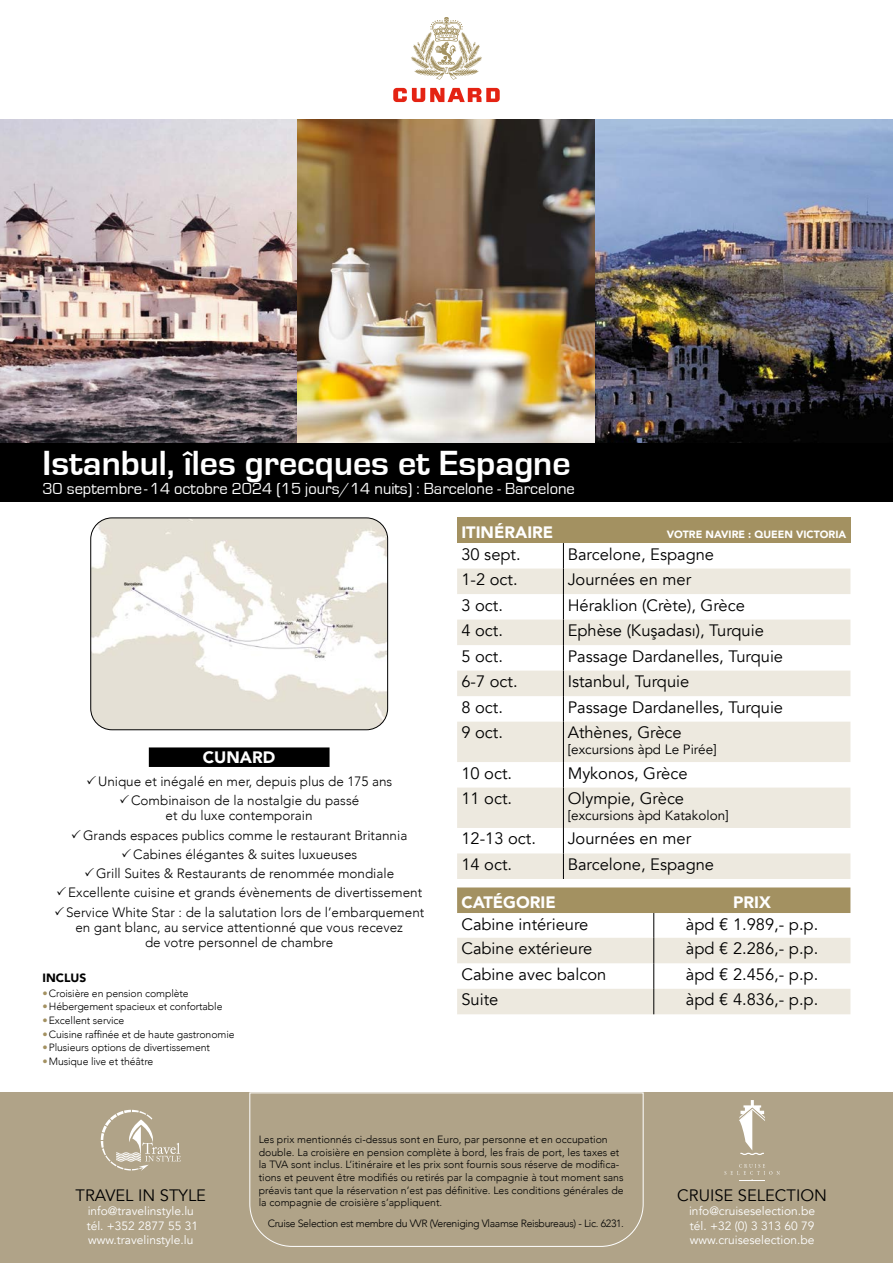
<style>
.page{position:relative;width:893px;height:1263px;background:#fff}
.page>*{position:absolute;margin:0;border:0;box-sizing:border-box;transform-origin:0 0}
.t1{font:700 36px "Eurostile";color:#fff}
.t2{font:16.5px "Avenir";color:#000}
.t3{font:16.5px "Eurostile";color:#fff}
.t4{font:900 16.5px "Avenir";color:#fff}
.t5{font:300 13.5px/19.2px "Avenir";color:#000;text-align:center}
.t6{font:13.5px "Avenir";color:#000}
.t7{font:12px/14.4px "Avenir";color:#fff;text-align:justify}
.t8{font:900 12px "Avenir";color:#000}
.t9{font:300 10.5px/12.6px "Avenir";color:#000}
.t10{font:300 10.5px "Avenir";letter-spacing:-.03em;color:#000}
.t11{font:900 10.5px "Avenir";color:#fff}
.s1{color:#a39161}
</style>
<div class="page">
<div style="left:0;top:1093px;width:893px;height:170px;background:#b0a388"></div>
<svg style="left:724px;top:1164px;width:56px;height:17px"></svg>
<svg style="left:739px;top:1100px;width:26px;height:55px"></svg>
<svg style="left:101px;top:1110px;width:80px;height:61px"></svg>
<svg style="left:249px;top:1092px;width:395px;height:155px"></svg>
<img style="left:0;top:119px;width:298px;height:323px">
<div style="left:0;top:443px;width:893px;height:59px;background:#000"></div>
<img style="left:298px;top:119px;width:297px;height:323px">
<img style="left:595px;top:119px;width:298px;height:323px">
<svg style="left:411px;top:17px;width:71px;height:63px"></svg>
<svg style="left:393px;top:88px;width:107px;height:14px"></svg>
<div style="left:149px;top:747px;width:181px;height:20px;background:#000"></div>
<img style="left:92px;top:519px;width:296px;height:211px">
<div style="left:90px;top:517px;width:298px;height:213px;border:1px solid #000;border-radius:21px"></div>
<div style="left:457px;top:517px;width:393px;height:26px;background:#a39161"></div>
<svg style="left:457px;top:568px;width:393px;height:311px;fill:#ede9df"></svg>
<svg style="left:563px;top:543px;width:1px;height:179px"></svg>
<hr style="left:563px;top:722px;width:1px;height:40px;background:#000">
<svg style="left:563px;top:762px;width:1px;height:25px"></svg>
<hr style="left:563px;top:787px;width:1px;height:41px;background:#000">
<svg style="left:563px;top:828px;width:1px;height:51px"></svg>
<svg style="left:457px;top:887px;width:393px;height:127px"></svg>
<h1 class="t1" style="left:43px;top:443px;width:530px">Istanbul, îles grecques et Espagne</h1>
<h2 class="t3" style="left:43px;top:480px;width:534px">30 septembre -14 octobre 2024 (15 jours/14 nuits) : Barcelone - Barcelone</h2>
<h2 class="t4" style="left:461px;top:518px;width:93px">ITINÉRAIRE</h2>
<p class="t11" style="left:667px;top:526px;width:181px">VOTRE NAVIRE : QUEEN VICTORIA</p>
<h2 class="t2" style="left:461px;top:545px;width:61px">30 sept.</h2>
<h2 class="t2" style="left:568px;top:545px;width:148px">Barcelone, Espagne</h2>
<h2 class="t2" style="left:461px;top:569px;width:58px">1-2 oct.</h2>
<h2 class="t2" style="left:568px;top:569px;width:125px">Journées en mer</h2>
<h2 class="t2" style="left:461px;top:595px;width:43px">3 oct.</h2>
<h2 class="t2" style="left:568px;top:595px;width:179px">Héraklion (Crète), Grèce</h2>
<h2 class="t2" style="left:461px;top:621px;width:43px">4 oct.</h2>
<h2 class="t2" style="left:568px;top:621px;width:198px">Ephèse (Kuşadası), Turquie</h2>
<h2 class="t2" style="left:461px;top:646px;width:43px">5 oct.</h2>
<h2 class="t2" style="left:568px;top:646px;width:217px">Passage Dardanelles, Turquie</h2>
<h2 class="t2" style="left:461px;top:672px;width:58px">6-7 oct.</h2>
<h2 class="t2" style="left:568px;top:672px;width:123px">Istanbul, Turquie</h2>
<h2 class="t2" style="left:461px;top:697px;width:43px">8 oct.</h2>
<h2 class="t2" style="left:568px;top:697px;width:217px">Passage Dardanelles, Turquie</h2>
<h2 class="t2" style="left:461px;top:723px;width:43px">9 oct.</h2>
<h2 class="t2" style="left:568px;top:723px;width:116px">Athènes, Grèce</h2>
<p class="t6" style="left:568px;top:742px;width:151px">[excursions àpd Le Pirée]</p>
<h2 class="t2" style="left:461px;top:763px;width:52px">10 oct.</h2>
<h2 class="t2" style="left:568px;top:763px;width:121px">Mykonos, Grèce</h2>
<h2 class="t2" style="left:461px;top:788px;width:52px">11 oct.</h2>
<h2 class="t2" style="left:568px;top:788px;width:118px">Olympie, Grèce</h2>
<p class="t6" style="left:568px;top:807px;width:163px">[excursions àpd Katakolon]</p>
<h2 class="t2" style="left:461px;top:829px;width:76px">12-13 oct.</h2>
<h2 class="t2" style="left:568px;top:829px;width:125px">Journées en mer</h2>
<h2 class="t2" style="left:461px;top:854px;width:52px">14 oct.</h2>
<h2 class="t2" style="left:568px;top:854px;width:148px">Barcelone, Espagne</h2>
<h2 class="t4" style="left:461px;top:888px;width:96px">CATÉGORIE</h2>
<h2 class="t4" style="left:733px;top:888px;width:39px">PRIX</h2>
<h2 class="t2" style="left:461px;top:914px;width:129px">Cabine intérieure</h2>
<h2 class="t2" style="left:686px;top:914px;width:134px">àpd € 1.989,- p.p.</h2>
<h2 class="t2" style="left:461px;top:939px;width:133px">Cabine extérieure</h2>
<h2 class="t2" style="left:686px;top:939px;width:134px">àpd € 2.286,- p.p.</h2>
<h2 class="t2" style="left:461px;top:964px;width:146px">Cabine avec balcon</h2>
<h2 class="t2" style="left:686px;top:964px;width:134px">àpd € 2.456,- p.p.</h2>
<h2 class="t2" style="left:461px;top:990px;width:38px">Suite</h2>
<h2 class="t2" style="left:686px;top:990px;width:134px">àpd € 4.836,- p.p.</h2>
<h2 class="t4" style="left:203px;top:743px;width:74px">CUNARD</h2>
<p class="t5" style="left:98px;top:772px;width:296px">Unique et inégalé en mer, depuis plus de 175 ans<br>Combinaison de la nostalgie du passé</p>
<p class="t5" style="left:166px;top:806px;width:149px">et du luxe contemporain</p>
<p class="t5" style="left:83px;top:825px;width:326px">Grands espaces publics comme le restaurant Britannia</p>
<p class="t5" style="left:133px;top:845px;width:226px">Cabines élégantes &amp; suites luxueuses</p>
<p class="t5" style="left:96px;top:864px;width:300px">Grill Suites &amp; Restaurants de renommée mondiale</p>
<p class="t5" style="left:68px;top:883px;width:355px">Excellente cuisine et grands évènements de divertissement</p>
<p class="t5" style="left:66px;top:902px;width:360px">Service White Star : de la salutation lors de l’embarquement</p>
<p class="t5" style="left:75px;top:919px;width:329px;line-height:15px">en gant blanc, au service attentionné que vous recevez de votre personnel de chambre</p>
<p class="t8" style="left:43px;top:968px;width:45px">INCLUS</p>
<p class="t9" style="left:43px;top:987px;width:148px"><span class="s1">•</span>Croisière en pension complète</p>
<p class="t9" style="left:43px;top:1000px;width:181px"><span class="s1">•</span>Hébergement spacieux et confortable</p>
<p class="t9" style="left:43px;top:1014px;width:83px"><span class="s1">•</span>Excellent service</p>
<p class="t9" style="left:43px;top:1028px;width:194px"><span class="s1">•</span>Cuisine raffinée et de haute gastronomie</p>
<p class="t9" style="left:43px;top:1041px;width:169px"><span class="s1">•</span>Plusieurs options de divertissement</p>
<p class="t9" style="left:43px;top:1055px;width:112px"><span class="s1">•</span>Musique live et théâtre</p>
<h2 class="t2" style="left:76px;top:1185px;width:132px">TRAVEL IN STYLE</h2>
<p class="t7" style="left:87px;top:1204px;width:113px;text-align:left">info@travelinstyle.lu tél. +352 2877 55 31 www.travelinstyle.lu</p>
<p class="t9" style="left:259px;top:1133px;width:366px">Les prix mentionnés ci-dessus sont en Euro, par personne et en occupation double. La croisière en pension complète à bord, les frais de port, les taxes et la TVA sont inclus. L’itinéraire et les prix sont fournis sous réserve de modifica&shy;tions et peuvent être modifiés ou retirés par la compagnie à tout moment sans préavis tant que la réservation n’est pas définitive. Les conditions générales de la compagnie de croisière s’appliquent.</p>
<p class="t10" style="left:268px;top:1217px;width:358px">Cruise Selection est membre du VVR (Vereniging Vlaamse Reisbureaus) - Lic. 6231.</p>
<h2 class="t2" style="left:677px;top:1185px;width:151px">CRUISE SELECTION</h2>
<p class="t7" style="left:689px;top:1204px;width:128px">info@cruiseselection.be tél. +32 (0) 3 313 60 79 www.cruiseselection.be</p>
</div>
